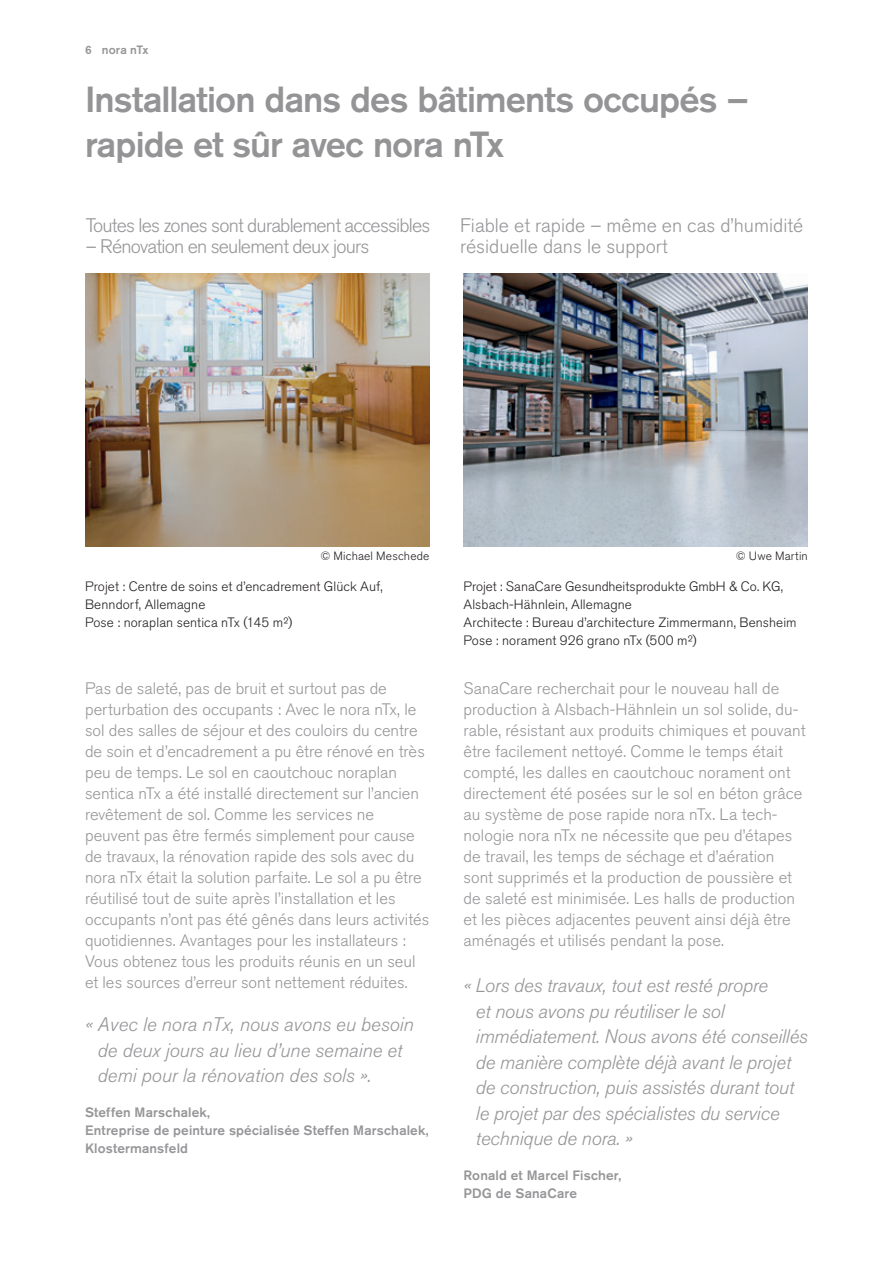
<style>
.page{position:relative;width:893px;height:1263px;background:#fff}
.page>*{position:absolute;margin:0;border:0;box-sizing:border-box;transform-origin:0 0}
.t1{font:500 36px/45px "Akzidenz Grotesk Pro";letter-spacing:-.025em;color:#949395}
.t2{font:italic 300 19.5px/25.5px "Akzidenz Grotesk Pro";letter-spacing:-.01em;color:#969598}
.t3{font:300 19.5px "Akzidenz Grotesk Pro";letter-spacing:-.04em;color:#969598}
.t4{font:300 19.5px/21px "Akzidenz Grotesk Pro";color:#969598}
.t5{font:300 16.5px/21px "Akzidenz Grotesk Pro";color:#969598}
.t6{font:300 13.5px/18px "Akzidenz Grotesk Pro";letter-spacing:.005em;color:#231f20}
.t7{font:500 13.5px/18px "Akzidenz Grotesk Pro";letter-spacing:.01em;color:#969598}
.t8{font:300 12px "Akzidenz Grotesk Pro";letter-spacing:.015em;color:#231f20}
.t9{font:500 12px "Akzidenz Grotesk Pro";letter-spacing:.015em;color:#969598}
</style>
<div class="page">
<img style="left:463px;top:274px;width:345px;height:273px">
<img style="left:85px;top:274px;width:344px;height:273px">
<p class="t9" style="left:85px;top:42px;width:65px">6 nora nTx</p>
<h1 class="t1" style="left:85px;top:76px;width:665px">Installation dans des bâtiments occupés – rapide et sûr avec nora nTx</h1>
<p class="t3" style="left:86px;top:212px;width:346px">Toutes les zones sont durablement accessibles</p>
<p class="t3" style="left:86px;top:233px;width:285px">– Rénovation en seulement deux jours</p>
<p class="t4" style="left:460px;top:214px;width:345px">Fiable et rapide – même en cas d’humidité résiduelle dans le support</p>
<p class="t8" style="left:320px;top:548px;width:111px">© Michael Meschede</p>
<p class="t6" style="left:85px;top:578px;width:299px">Projet : Centre de soins et d’encadrement Glück Auf,<br>Benndorf, Allemagne<br>Pose : noraplan sentica nTx (145 m²)</p>
<p class="t5" style="left:85px;top:678px;width:346px">Pas de saleté, pas de bruit et surtout pas de perturbation des occupants : Avec le nora nTx, le sol des salles de séjour et des couloirs du centre de soin et d’encadrement a pu être rénové en très peu de temps. Le sol en caoutchouc noraplan sentica nTx a été installé directement sur l’ancien revêtement de sol. Comme les services ne peuvent pas être fermés simplement pour cause de travaux, la rénovation rapide des sols avec du nora nTx était la solution parfaite. Le sol a pu être réutilisé tout de suite après l’installation et les occupants n’ont pas été gênés dans leurs activités quotidiennes. Avantages pour les installateurs :<br>Vous obtenez tous les produits réunis en un seul et les sources d’erreur sont nettement réduites.</p>
<p class="t2" style="left:98px;top:1012px;width:318px;text-indent:-12px">« Avec le nora nTx, nous avons eu besoin de deux jours au lieu d’une semaine et demi pour la rénovation des sols ».</p>
<p class="t7" style="left:85px;top:1103px;width:345px">Steffen Marschalek,<br>Entreprise de peinture spécialisée Steffen Marschalek,<br>Klostermansfeld</p>
<p class="t8" style="left:736px;top:548px;width:74px">© Uwe Martin</p>
<p class="t6" style="left:463px;top:578px;width:335px">Projet : SanaCare Gesundheitsprodukte GmbH &amp; Co. KG, Alsbach-Hähnlein, Allemagne<br>Architecte : Bureau d’architecture Zimmermann, Bensheim Pose : norament 926 grano nTx (500 m²)</p>
<p class="t5" style="left:463px;top:678px;width:344px">SanaCare recherchait pour le nouveau hall de production à Alsbach-Hähnlein un sol solide, du&shy;rable, résistant aux produits chimiques et pouvant être facilement nettoyé. Comme le temps était compté, les dalles en caoutchouc norament ont directement été posées sur le sol en béton grâce au système de pose rapide nora nTx. La tech&shy;nologie nora nTx ne nécessite que peu d’étapes de travail, les temps de séchage et d’aération sont supprimés et la production de poussière et de saleté est minimisée. Les halls de production et les pièces adjacentes peuvent ainsi déjà être aménagés et utilisés pendant la pose.</p>
<p class="t2" style="left:476px;top:973px;width:334px;text-indent:-12px">« Lors des travaux, tout est resté propre<br>et nous avons pu réutiliser le sol immédiatement. Nous avons été conseillés de manière complète déjà avant le projet de construction, puis assistés durant tout le projet par des spécialistes du service technique de nora. »</p>
<p class="t7" style="left:463px;top:1166px;width:159px">Ronald et Marcel Fischer,<br>PDG de SanaCare</p>
</div>
